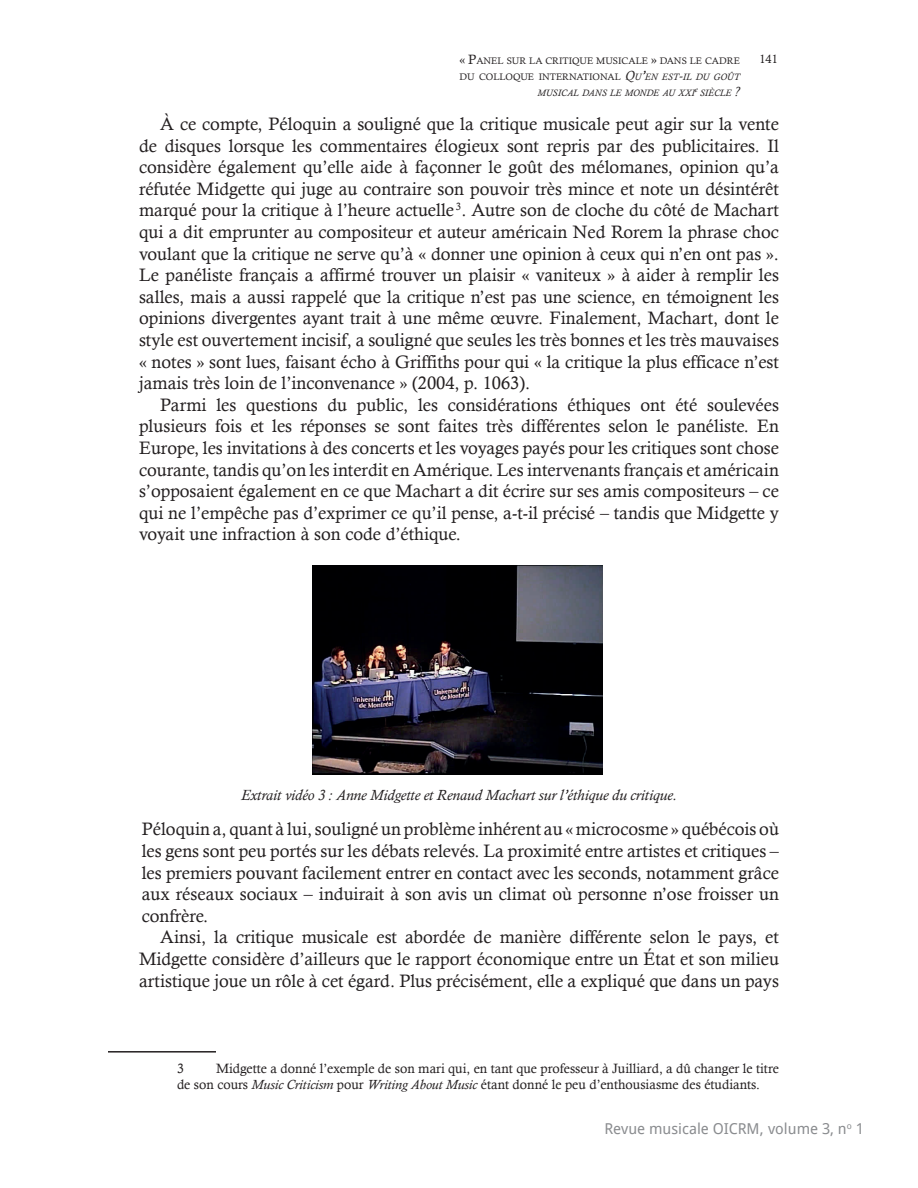
<style>
.page{position:relative;width:918px;height:1188px;background:#fff}
.page>*{position:absolute;margin:0;border:0;box-sizing:border-box;transform-origin:0 0}
.t1{font:18px/21.6px "Calisto";color:#231f20;text-align:justify}
.t2{font:italic 15px "Calisto";color:#231f20}
.t3{font:15px "Droid Sans";color:#8a8c8f}
.t4{font:13.5px/16.2px "Calisto";color:#231f20}
.t5{font:12px "Calisto";color:#231f20}
.t6{font:italic 9.45px/16.2px "Calisto";color:#231f20}
.t7{font:9.45px "Calisto";color:#231f20}
.t8{font:italic 7.8px "Calisto";color:#231f20}
.s1{font-size:13.5px}
.s2{font-style:normal}
.s3{font-style:italic}
</style>
<div class="page">
<hr style="left:108px;top:1051px;width:108px;height:2px;background:#231f20">
<img style="left:312px;top:566px;width:290px;height:209px">
<p class="t7" style="left:459px;top:55px;width:282px"><span class="s1">« P</span>ANEL SUR LA CRITIQUE MUSICALE <span class="s1">»</span> DANS LE CADRE</p>
<p class="t5" style="left:760px;top:52px;width:20px">141</p>
<p class="t6" style="left:537px;top:69px;width:204px;text-indent:-78px"><span class="s2">DU COLLOQUE INTERNATIONAL</span> <span class="s1">Q</span>U<span class="s1">’</span>EN EST<span class="s1">-</span>IL DU GOÛT<br>MUSICAL DANS LE MONDE AU XXI</p>
<p class="t8" style="left:695px;top:85px;width:4px">e</p>
<p class="t6" style="left:700px;top:85px;width:42px">SIÈCLE <span class="s1">?</span></p>
<p class="t1" style="left:139px;top:113px;width:641px;text-indent:21px">À ce compte, Péloquin a souligné que la critique musicale peut agir sur la vente de disques lorsque les commentaires élogieux sont repris par des publicitaires. Il considère également qu’elle aide à façonner le goût des mélomanes, opinion qu’a réfutée Midgette qui juge au contraire son pouvoir très mince et note un désintérêt marqué pour la critique à l’heure actuelle <sup>3</sup>. Autre son de cloche du côté de Machart qui a dit emprunter au compositeur et auteur américain Ned Rorem la phrase choc voulant que la critique ne serve qu’à « donner une opinion à ceux qui n’en ont pas ».<br>Le panéliste français a affirmé trouver un plaisir « vaniteux » à aider à remplir les salles, mais a aussi rappelé que la critique n’est pas une science, en témoignent les opinions divergentes ayant trait à une même œuvre. Finalement, Machart, dont le style est ouvertement incisif, a souligné que seules les très bonnes et les très mauvaises « notes » sont lues, faisant écho à Griffiths pour qui « la critique la plus efficace n’est jamais très loin de l’inconvenance » (2004, p. 1063).</p>
<p class="t1" style="left:139px;top:394px;width:641px;text-indent:21px">Parmi les questions du public, les considérations éthiques ont été soulevées plusieurs fois et les réponses se sont faites très différentes selon le panéliste. En Europe, les invitations à des concerts et les voyages payés pour les critiques sont chose courante, tandis qu’on les interdit en Amérique. Les intervenants français et américain s’opposaient également en ce que Machart a dit écrire sur ses amis compositeurs – ce qui ne l’empêche pas d’exprimer ce qu’il pense, a-t-il précisé – tandis que Midgette y voyait une infraction à son code d’éthique.</p>
<p class="t2" style="left:241px;top:786px;width:437px">Extrait vidéo 3 : Anne Midgette et Renaud Machart sur l’éthique du critique.</p>
<p class="t1" style="left:142px;top:818px;width:639px">Péloquin a, quant à lui, souligné un problème inhérent au « microcosme » québécois où les gens sont peu portés sur les débats relevés. La proximité entre artistes et critiques – les premiers pouvant facilement entrer en contact avec les seconds, notamment grâce aux réseaux sociaux – induirait à son avis un climat où personne n’ose froisser un confrère.</p>
<p class="t1" style="left:139px;top:926px;width:641px;text-indent:21px">Ainsi, la critique musicale est abordée de manière différente selon le pays, et Midgette considère d’ailleurs que le rapport économique entre un État et son milieu artistique joue un rôle à cet égard. Plus précisément, elle a expliqué que dans un pays</p>
<p class="t4" style="left:177px;top:1060px;width:603px;text-indent:39px">Midgette a donné l’exemple de son mari qui, en tant que professeur à Juilliard, a dû changer le titre de son cours <span class="s3">Music Criticism</span> pour <span class="s3">Writing About Music</span> étant donné le peu d’enthousiasme des étudiants.</p>
<p class="t4" style="left:177px;top:1060px;width:8px">3</p>
<p class="t3" style="left:604px;top:1118px;width:261px">Revue musicale OICRM, volume 3, n<sup>o</sup> 1</p>
</div>
